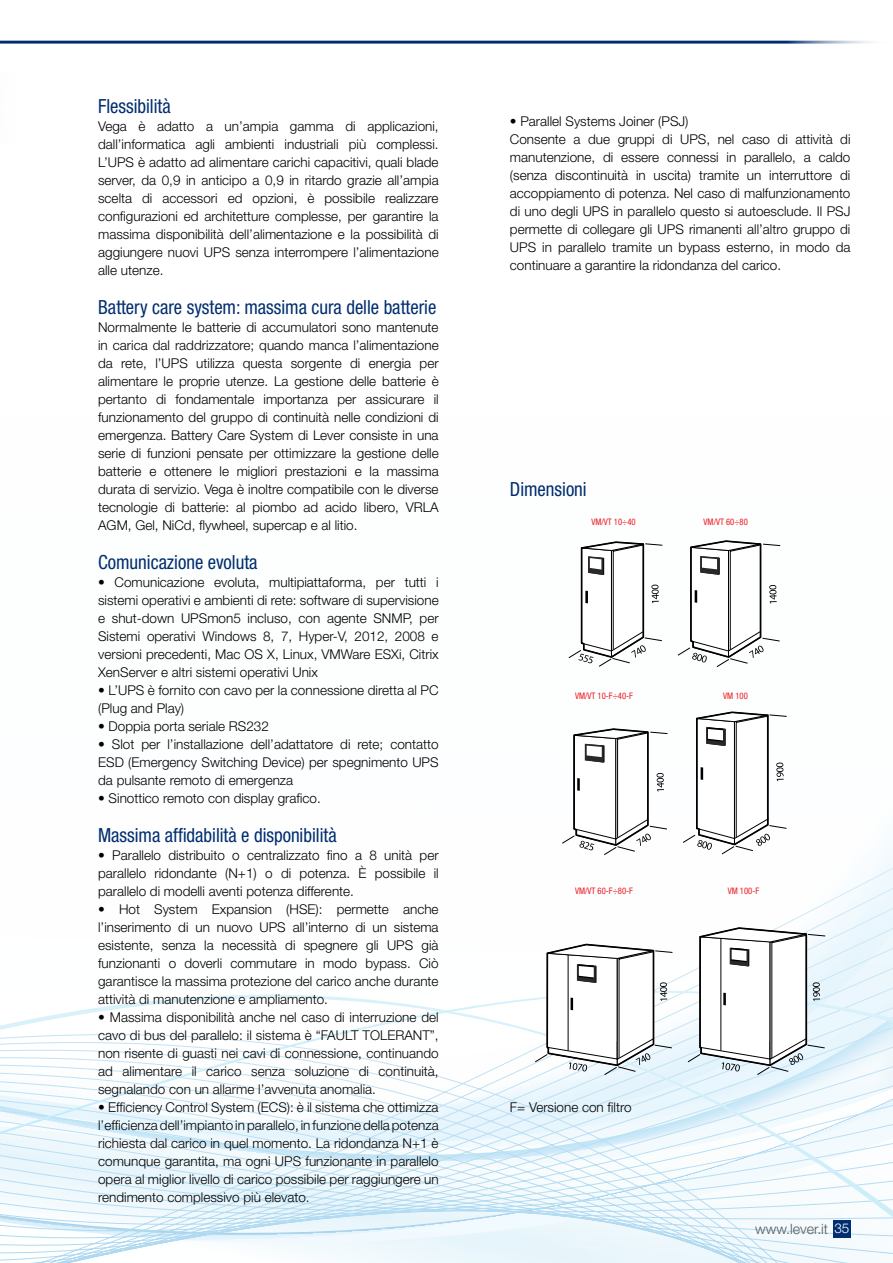
<style>
.page{position:relative;width:893px;height:1263px;background:#fff}
.page>*{position:absolute;margin:0;border:0;box-sizing:border-box;transform-origin:0 0}
.t1{font:condensed 19.5px "Helvetica Neue";color:#002e6e;scale:.96 1}
.t2{font:300 14.25px "Helvetica Neue LT Std";color:#58595b}
.t3{font:300 13.5px/18px "Helvetica Neue";color:#000;text-align:justify}
.t4{font:condensed 9px "Helvetica Neue";color:#ed1d24;scale:.96 1}
.s1{font-size:13.5px;color:#fff}
</style>
<div class="page">
<svg style="left:677px;top:654px;width:216px;height:287px"></svg>
<svg style="left:0;top:941px;width:893px;height:322px"></svg>
<hr style="left:0;top:41px;width:893px;height:3px;background:#002e6e">
<svg style="left:568px;top:541px;width:95px;height:126px"></svg>
<svg style="left:678px;top:540px;width:102px;height:127px"></svg>
<svg style="left:562px;top:728px;width:106px;height:127px"></svg>
<svg style="left:683px;top:711px;width:104px;height:143px"></svg>
<svg style="left:535px;top:943px;width:138px;height:132px"></svg>
<svg style="left:688px;top:926px;width:137px;height:149px"></svg>
<div style="left:833px;top:1220px;width:17px;height:17px;background:#002e6e"></div>
<h1 class="t1" style="left:98px;top:95px;width:77px">Flessibilità</h1>
<p class="t3" style="left:98px;top:117px;width:342px">Vega è adatto a un’ampia gamma di applicazioni, dall’informatica agli ambienti industriali più complessi.<br>L’UPS è adatto ad alimentare carichi capacitivi, quali blade server, da 0,9 in anticipo a 0,9 in ritardo grazie all’ampia scelta di accessori ed opzioni, è possibile realizzare configurazioni ed architetture complesse, per garantire la massima disponibilità dell’alimentazione e la possibilità di aggiungere nuovi UPS senza interrompere l’alimentazione alle utenze.</p>
<h1 class="t1" style="left:98px;top:296px;width:354px">Battery care system: massima cura delle batterie</h1>
<p class="t3" style="left:98px;top:318px;width:342px">Normalmente le batterie di accumulatori sono mantenute in carica dal raddrizzatore; quando manca l’alimentazione da rete, l’UPS utilizza questa sorgente di energia per alimentare le proprie utenze. La gestione delle batterie è pertanto di fondamentale importanza per assicurare il funzionamento del gruppo di continuità nelle condizioni di emergenza. Battery Care System di Lever consiste in una serie di funzioni pensate per ottimizzare la gestione delle batterie e ottenere le migliori prestazioni e la massima durata di servizio. Vega è inoltre compatibile con le diverse tecnologie di batterie: al piombo ad acido libero, VRLA AGM, Gel, NiCd, flywheel, supercap e al litio.</p>
<h1 class="t1" style="left:98px;top:551px;width:168px">Comunicazione evoluta</h1>
<p class="t3" style="left:98px;top:573px;width:342px">• Comunicazione evoluta, multipiattaforma, per tutti i sistemi operativi e ambienti di rete: software di supervisione e shut-down UPSmon5 incluso, con agente SNMP, per Sistemi operativi Windows 8, 7, Hyper-V, 2012, 2008 e versioni precedenti, Mac OS X, Linux, VMWare ESXi, Citrix XenServer e altri sistemi operativi Unix</p>
<p class="t3" style="left:98px;top:681px;width:342px">• L’UPS è fornito con cavo per la connessione diretta al PC (Plug and Play)</p>
<p class="t3" style="left:98px;top:717px;width:172px">• Doppia porta seriale RS232</p>
<p class="t3" style="left:98px;top:735px;width:342px">• Slot per l’installazione dell’adattatore di rete; contatto ESD (Emergency Switching Device) per spegnimento UPS da pulsante remoto di emergenza</p>
<p class="t3" style="left:98px;top:789px;width:224px">• Sinottico remoto con display grafico.</p>
<h1 class="t1" style="left:98px;top:824px;width:250px">Massima affidabilità e disponibilità</h1>
<p class="t3" style="left:98px;top:846px;width:342px">• Parallelo distribuito o centralizzato fino a 8 unità per parallelo ridondante (N+1) o di potenza. È possibile il parallelo di modelli aventi potenza differente.</p>
<p class="t3" style="left:98px;top:900px;width:342px">• Hot System Expansion (HSE): permette anche l’inserimento di un nuovo UPS all’interno di un sistema esistente, senza la necessità di spegnere gli UPS già funzionanti o doverli commutare in modo bypass. Ciò garantisce la massima protezione del carico anche durante attività di manutenzione e ampliamento.</p>
<p class="t3" style="left:98px;top:1008px;width:342px">• Massima disponibilità anche nel caso di interruzione del cavo di bus del parallelo: il sistema è “FAULT TOLERANT”, non risente di guasti nei cavi di connessione, continuando ad alimentare il carico senza soluzione di continuità, segnalando con un allarme l’avvenuta anomalia.</p>
<p class="t3" style="left:98px;top:1098px;width:342px">• Efficiency Control System (ECS): è il sistema che ottimizza l’efficienza dell’impianto in parallelo, in funzione della potenza richiesta dal carico in quel momento. La ridondanza N+1 è comunque garantita, ma ogni UPS funzionante in parallelo opera al miglior livello di carico possibile per raggiungere un rendimento complessivo più elevato.</p>
<p class="t3" style="left:510px;top:112px;width:342px;text-align:left">• Parallel Systems Joiner (PSJ)<br>Consente a due gruppi di UPS, nel caso di attività di manutenzione, di essere connessi in parallelo, a caldo (senza discontinuità in uscita) tramite un interruttore di accoppiamento di potenza. Nel caso di malfunzionamento di uno degli UPS in parallelo questo si autoesclude. Il PSJ permette di collegare gli UPS rimanenti all’altro gruppo di UPS in parallelo tramite un bypass esterno, in modo da continuare a garantire la ridondanza del carico.</p>
<h1 class="t1" style="left:510px;top:478px;width:81px">Dimensioni</h1>
<p class="t4" style="left:591px;top:516px;width:48px">VM/VT 10÷40</p>
<p class="t4" style="left:704px;top:516px;width:48px">VM/VT 60÷80</p>
<p class="t4" style="left:575px;top:691px;width:62px">VM/VT 10-F÷40-F</p>
<p class="t4" style="left:723px;top:691px;width:27px">VM 100</p>
<p class="t4" style="left:575px;top:886px;width:62px">VM/VT 60-F÷80-F</p>
<p class="t4" style="left:728px;top:886px;width:34px">VM 100-F</p>
<p class="t3" style="left:510px;top:1098px;width:123px">F= Versione con filtro</p>
<p class="t2" style="left:755px;top:1220px;width:96px">www.lever.it <span class="s1">35</span></p>
</div>
